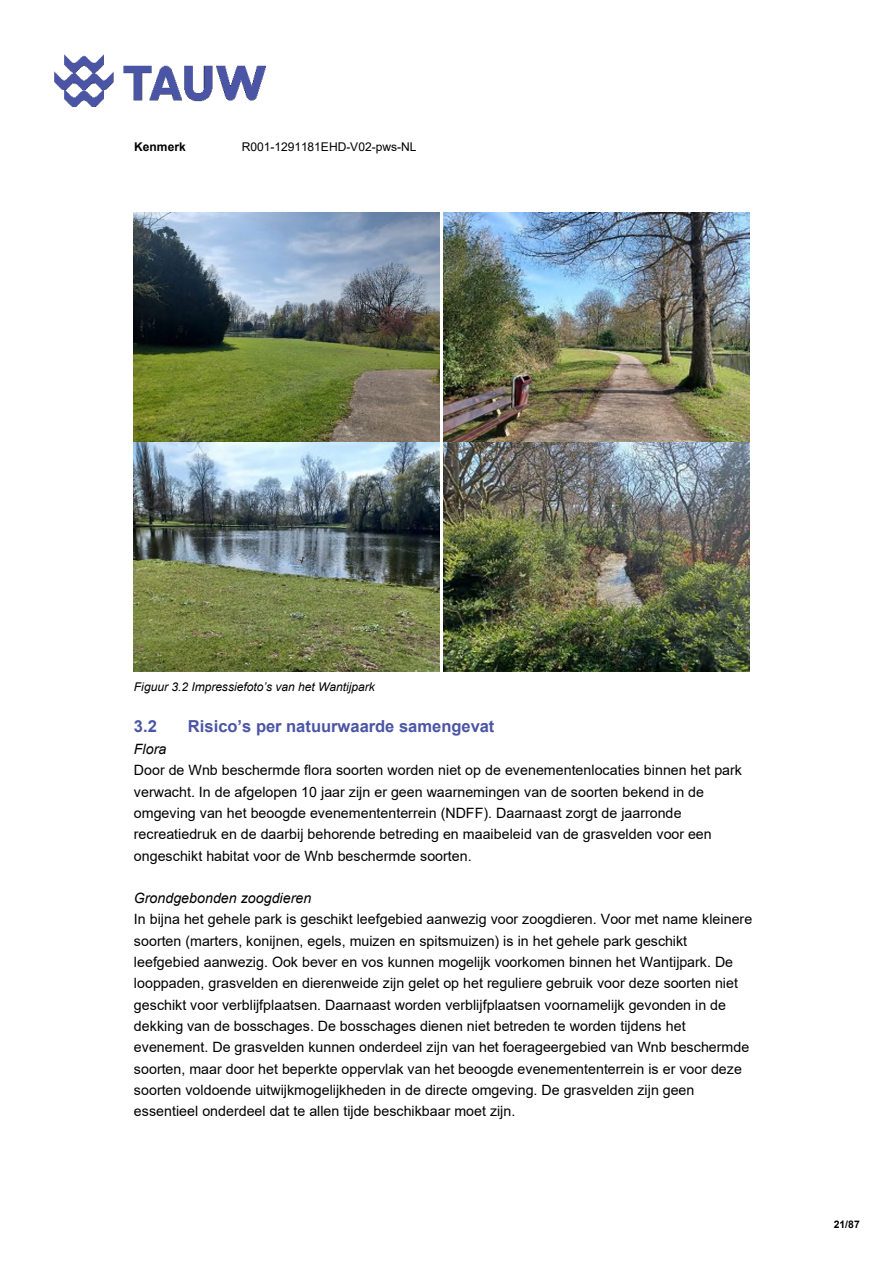
<style>
.page{position:relative;width:893px;height:1263px;background:#fff}
.page>*{position:absolute;margin:0;border:0;box-sizing:border-box;transform-origin:0 0}
.t1{font:700 16.5px "Arial";color:#4b55a5}
.t2{font:14.25px/21.3px "Arial";color:#000}
.t3{font:italic 14.25px "Arial";color:#000}
.t4{font:italic 12px "Arial";color:#000}
.t5{font:12px "Arial";letter-spacing:-.005em;color:#000}
.t6{font:700 12px "Arial";color:#000}
.t7{font:700 10.5px "Arial";color:#000}
</style>
<div class="page">
<img style="left:55px;top:55px;width:210px;height:52px">
<img style="left:134px;top:213px;width:306px;height:458px">
<img style="left:444px;top:213px;width:306px;height:458px">
<p class="t6" style="left:134px;top:142px;width:53px">Kenmerk</p>
<p class="t5" style="left:242px;top:142px;width:176px">R001-1291181EHD-V02-pws-NL</p>
<p class="t4" style="left:134px;top:682px;width:242px">Figuur 3.2 Impressiefoto’s van het Wantijpark</p>
<p class="t1" style="left:134px;top:720px;width:25px">3.2</p>
<p class="t1" style="left:188px;top:720px;width:308px">Risico’s per natuurwaarde samengevat</p>
<p class="t3" style="left:134px;top:744px;width:34px">Flora</p>
<p class="t2" style="left:134px;top:761px;width:609px">Door de Wnb beschermde flora soorten worden niet op de evenementenlocaties binnen het park verwacht. In de afgelopen 10 jaar zijn er geen waarnemingen van de soorten bekend in de omgeving van het beoogde evenemententerrein (NDFF). Daarnaast zorgt de jaarronde recreatiedruk en de daarbij behorende betreding en maaibeleid van de grasvelden voor een ongeschikt habitat voor de Wnb beschermde soorten.</p>
<p class="t3" style="left:134px;top:893px;width:179px">Grondgebonden zoogdieren</p>
<p class="t2" style="left:134px;top:910px;width:620px">In bijna het gehele park is geschikt leefgebied aanwezig voor zoogdieren. Voor met name kleinere soorten (marters, konijnen, egels, muizen en spitsmuizen) is in het gehele park geschikt leefgebied aanwezig. Ook bever en vos kunnen mogelijk voorkomen binnen het Wantijpark. De looppaden, grasvelden en dierenweide zijn gelet op het reguliere gebruik voor deze soorten niet geschikt voor verblijfplaatsen. Daarnaast worden verblijfplaatsen voornamelijk gevonden in de dekking van de bosschages. De bosschages dienen niet betreden te worden tijdens het evenement. De grasvelden kunnen onderdeel zijn van het foerageergebied van Wnb beschermde soorten, maar door het beperkte oppervlak van het beoogde evenemententerrein is er voor deze soorten voldoende uitwijkmogelijkheden in de directe omgeving. De grasvelden zijn geen essentieel onderdeel dat te allen tijde beschikbaar moet zijn.</p>
<p class="t7" style="left:834px;top:1220px;width:28px">21/87</p>
</div>
